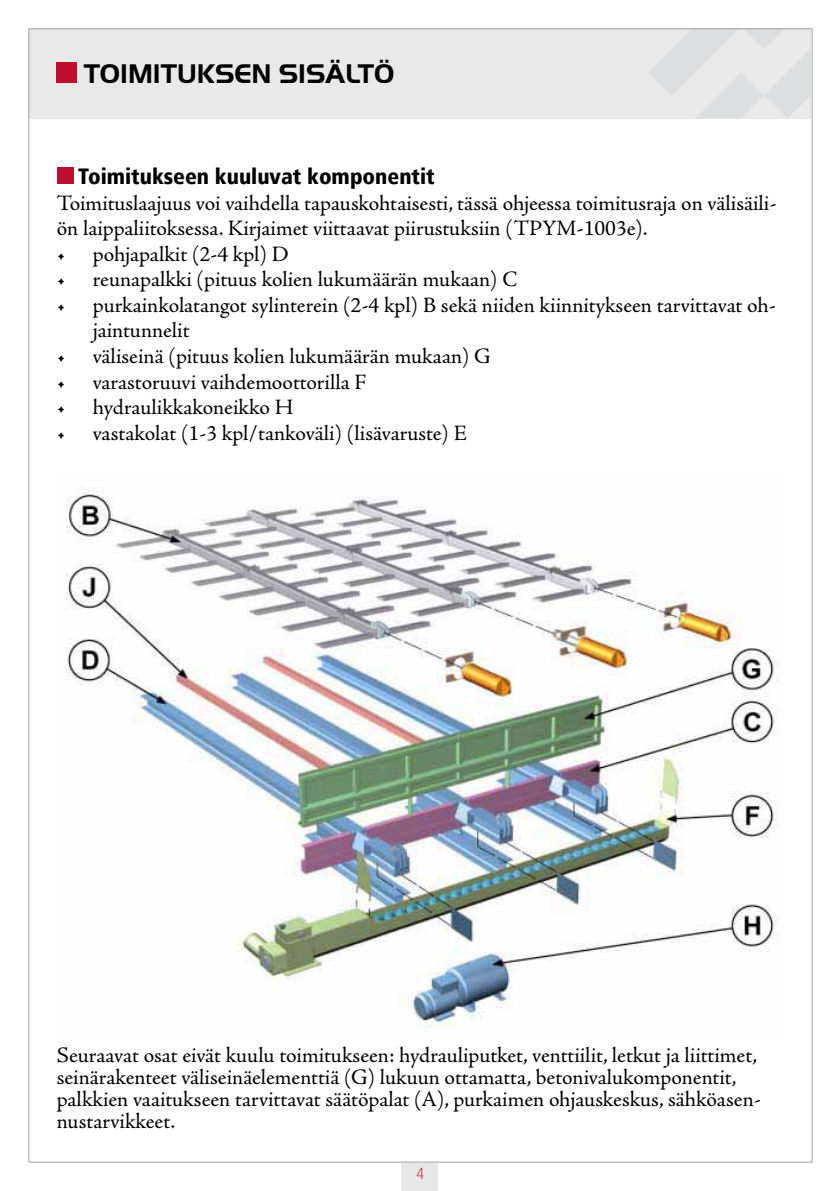
<style>
.page{position:relative;width:840px;height:1191px;background:#fff}
.page>*{position:absolute;margin:0;border:0;box-sizing:border-box;transform-origin:0 0}
.t1{font:700 28px "Handel Gothic LT";color:#000}
.t2{font:22px/22px "Adobe Jenson Pro";color:#000}
.t3{font:900 condensed 22px "Frutiger";color:#000}
.t4{font:300 condensed 16px "Frutiger";color:#c74041}
</style>
<div class="page">
<div style="left:401px;top:1163px;width:37px;height:28px;background:#e7e7e8"></div>
<div style="left:28px;top:28px;width:782px;height:91px;background:#e9e9ea"></div>
<svg style="left:649px;top:30px;width:161px;height:88px"></svg>
<img style="left:65px;top:489px;width:714px;height:539px">
<div style="left:57px;top:63px;width:20px;height:20px;background:#be0f2e"></div>
<div style="left:57px;top:168px;width:16px;height:16px;background:#be0f2e"></div>
<p class="t1" style="left:84px;top:58px;width:312px">TOIMITUKSEN SISÄLTÖ</p>
<p class="t3" style="left:78px;top:163px;width:358px">Toimitukseen kuuluvat komponentit</p>
<p class="t2" style="left:57px;top:190px;width:721px;line-height:25.6px">Toimituslaajuus voi vaihdella tapauskohtaisesti, tässä ohjeessa toimitusraja on välisäili&shy;ön laippaliitoksessa. Kirjaimet viittaavat piirustuksiin (TPYM-1003e).</p>
<p class="t2" style="left:57px;top:243px;width:233px">• pohjapalkit (2-4 kpl) D</p>
<p class="t2" style="left:57px;top:269px;width:461px">• reunapalkki (pituus kolien lukumäärän mukaan) C</p>
<p class="t2" style="left:93px;top:293px;width:684px;line-height:25.6px;text-indent:-36px">• purkainkolatangot sylinterein (2-4 kpl) B sekä niiden kiinnitykseen tarvittavat oh&shy;jaintunnelit</p>
<p class="t2" style="left:57px;top:345px;width:435px">• väliseinä (pituus kolien lukumäärän mukaan) G</p>
<p class="t2" style="left:57px;top:371px;width:311px">• varastoruuvi vaihdemoottorilla F</p>
<p class="t2" style="left:57px;top:396px;width:238px">• hydraulikkakoneikko H</p>
<p class="t2" style="left:57px;top:422px;width:411px">• vastakolat (1-3 kpl/tankoväli) (lisävaruste) E</p>
<p class="t2" style="left:57px;top:1045px;width:705px">Seuraavat osat eivät kuulu toimitukseen: hydrauliputket, venttiilit, letkut ja liittimet, seinärakenteet väliseinäelementtiä (G) lukuun ottamatta, betonivalukomponentit, palkkien vaaitukseen tarvittavat säätöpalat (A), purkaimen ohjauskeskus, sähköasen&shy;nustarvikkeet.</p>
<p class="t4" style="left:416px;top:1164px;width:9px">4</p>
</div>
